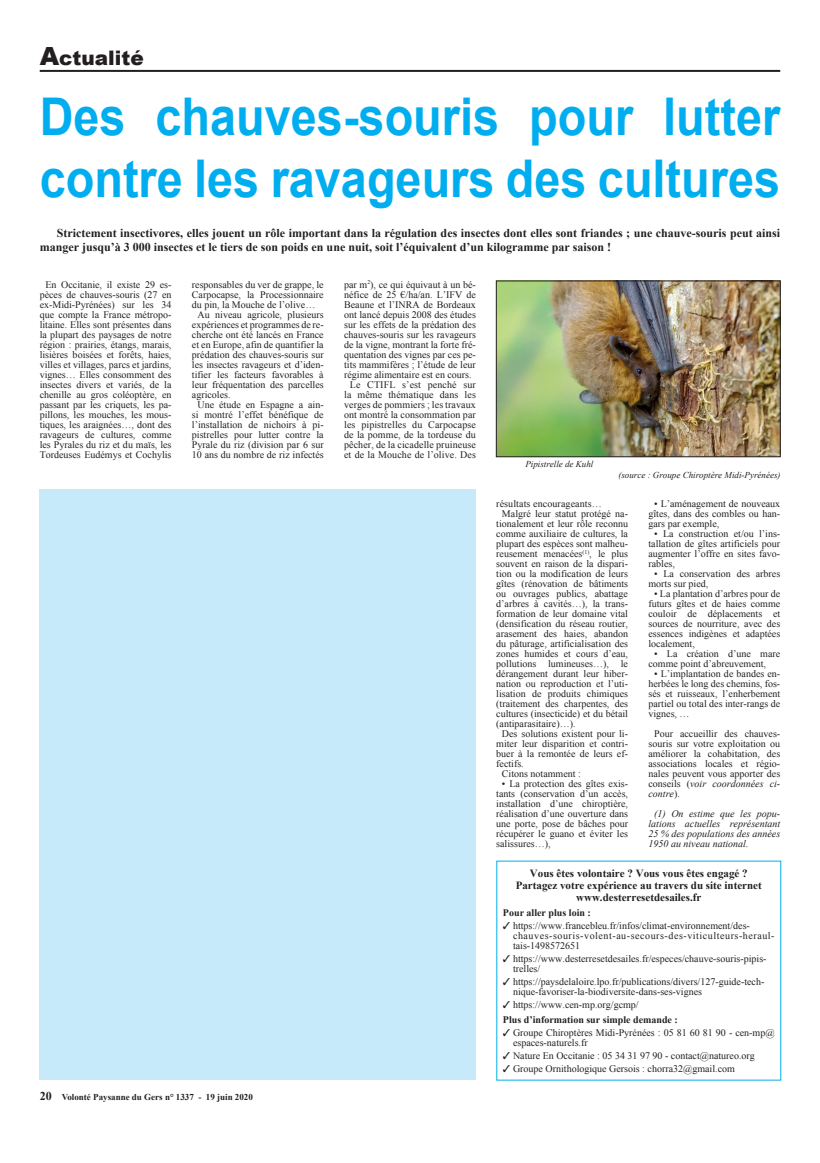
<style>
.page{position:relative;width:820px;height:1163px;background:#fff}
.page>*{position:absolute;margin:0;border:0;box-sizing:border-box;transform-origin:0 0}
.t1{font:700 52px/62px "Arial";color:#00aeef;scale:.9 1}
.t2{font:900 20px "Arial";color:#231f20}
.t3{font:700 12px/14px "Times New Roman";color:#231f20}
.t4{font:700 11px/12px "Times New Roman";color:#231f20;text-align:center}
.t5{font:10px/10px "Times New Roman";color:#231f20;text-align:justify}
.t6{font:italic 10px/10px "Times New Roman";color:#231f20;text-align:justify}
.t7{font:700 10px/15.7px "Times New Roman";color:#231f20}
.t8{font:italic 9px "Times New Roman";color:#231f20}
.t9{font:700 9px "Times New Roman";color:#231f20}
.s1{font-size:25px}
.s2{font-size:12px}
.s3{font-style:italic}
.s4{font-weight:400}
</style>
<div class="page">
<hr style="left:40px;top:70px;width:740px;height:2px;background:#231f20">
<img style="left:498px;top:283px;width:280px;height:172px">
<div style="left:496px;top:281px;width:284px;height:176px;border:1px solid #231f20"></div>
<div style="left:40px;top:489px;width:435px;height:590px;background:#c6eafa"></div>
<h2 class="t2" style="left:40px;top:43px;width:105px"><span class="s1">A</span>ctualité</h2>
<h1 class="t1" style="left:40px;top:87px;width:824px">Des chauves-souris pour lutter contre les ravageurs des cultures</h1>
<p class="t3" style="left:40px;top:225px;width:741px;text-indent:17px">Strictement insectivores, elles jouent un rôle important dans la régulation des insectes dont elles sont friandes ; une chauve-souris peut ainsi manger jusqu’à 3 000 insectes et le tiers de son poids en une nuit, soit l’équivalent d’un kilogramme par saison !</p>
<p class="t5" style="left:40px;top:279px;width:133px;text-align:center">En Occitanie, il existe 29 es&shy;pèces de chauves-souris (27 en ex-Midi-Pyrénées) sur les 34 que compte la France métropo&shy;litaine. Elles sont présentes dans la plupart des paysages de notre région : prairies, étangs, marais, lisières boisées et forêts, haies, villes et villages, parcs et jardins, vignes… Elles consomment des insectes divers et variés, de la chenille au gros coléoptère, en passant par les criquets, les pa&shy;pillons, les mouches, les mous&shy;tiques, les araignées…, dont des ravageurs de cultures, comme les Pyrales du riz et du maïs, les<br>Tordeuses Eudémys et Cochylis</p>
<p class="t5" style="left:192px;top:279px;width:133px">responsables du ver de grappe, le</p>
<p class="t5" style="left:344px;top:279px;width:133px;text-align:center">par m<sup>2</sup>), ce qui équivaut à un bé&shy;néfice de 25 €/ha/an. L’IFV de<br>Beaune et l’INRA de Bordeaux ont lancé depuis 2008 des études sur les effets de la prédation des chauves-souris sur les ravageurs de la vigne, montrant la forte fré&shy;quentation des vignes par ces pe&shy;tits mammifères ; l’étude de leur régime alimentaire est en cours.<br>Le CTIFL s’est penché sur la même thématique dans les verges de pommiers ; les travaux ont montré la consommation par les pipistrelles du Carpocapse de la pomme, de la tordeuse du pêcher, de la cicadelle pruineuse et de la Mouche de l’olive. Des</p>
<p class="t5" style="left:192px;top:289px;width:133px">Carpocapse, la Processionnaire</p>
<p class="t5" style="left:192px;top:299px;width:125px">du pin, la Mouche de l’olive…</p>
<p class="t5" style="left:197px;top:309px;width:127px">Au niveau agricole, plusieurs</p>
<p class="t5" style="left:192px;top:319px;width:133px">expériences et programmes de re-</p>
<p class="t5" style="left:192px;top:329px;width:133px">cherche ont été lancés en France</p>
<p class="t5" style="left:192px;top:339px;width:133px">et en Europe, afin de quantifier la</p>
<p class="t5" style="left:192px;top:349px;width:133px">prédation des chauves-souris sur</p>
<p class="t5" style="left:192px;top:359px;width:133px">les insectes ravageurs et d’iden-</p>
<p class="t5" style="left:192px;top:369px;width:133px">tifier les facteurs favorables à</p>
<p class="t5" style="left:192px;top:379px;width:133px">leur fréquentation des parcelles</p>
<p class="t5" style="left:192px;top:389px;width:40px">agricoles.</p>
<p class="t5" style="left:197px;top:399px;width:127px">Une étude en Espagne a ain-</p>
<p class="t5" style="left:192px;top:409px;width:133px">si montré l’effet bénéfique de</p>
<p class="t5" style="left:192px;top:419px;width:133px">l’installation de nichoirs à pi-</p>
<p class="t5" style="left:192px;top:429px;width:133px">pistrelles pour lutter contre la</p>
<p class="t5" style="left:192px;top:439px;width:133px">Pyrale du riz (division par 6 sur</p>
<p class="t5" style="left:192px;top:449px;width:133px">10 ans du nombre de riz infectés</p>
<p class="t8" style="left:525px;top:458px;width:70px">Pipistrelle de Kuhl</p>
<p class="t8" style="left:618px;top:469px;width:163px">(source : Groupe Chiroptère Midi-Pyrénées)</p>
<p class="t9" style="left:40px;top:1090px;width:215px"><span class="s2">20</span> Volonté Paysanne du Gers n° 1337 - 19 juin 2020</p>
<p class="t5" style="left:648px;top:498px;width:133px;text-indent:6px">• L’aménagement de nouveaux gîtes, dans des combles ou han&shy;gars par exemple,</p>
<p class="t5" style="left:648px;top:528px;width:133px;text-indent:6px">• La construction et/ou l’ins&shy;tallation de gîtes artificiels pour augmenter l’offre en sites favo&shy;rables,</p>
<p class="t5" style="left:648px;top:568px;width:133px;text-indent:6px">• La conservation des arbres morts sur pied,</p>
<p class="t5" style="left:648px;top:588px;width:133px;text-indent:6px">• La plantation d’arbres pour de futurs gîtes et de haies comme couloir de déplacements et sources de nourriture, avec des essences indigènes et adaptées localement,</p>
<p class="t5" style="left:648px;top:648px;width:133px;text-indent:6px">• La création d’une mare comme point d’abreuvement,</p>
<p class="t5" style="left:648px;top:668px;width:133px;text-indent:6px">• L’implantation de bandes en&shy;herbées le long des chemins, fos&shy;sés et ruisseaux, l’enherbement partiel ou total des inter-rangs de vignes, …</p>
<p class="t5" style="left:648px;top:728px;width:133px;text-indent:6px">Pour accueillir des chauves&shy;souris sur votre exploitation ou améliorer la cohabitation, des associations locales et régio&shy;nales peuvent vous apporter des conseils (<span class="s3">voir coordonnées ci&shy;contre</span>).</p>
<p class="t6" style="left:648px;top:808px;width:133px;text-indent:6px">(1) On estime que les popu&shy;lations actuelles représentant 25 % des populations des années 1950 au niveau national.</p>
<p class="t4" style="left:515px;top:866px;width:247px">Vous êtes volontaire ? Vous vous êtes engagé ?<br>Partagez votre expérience au travers du site internet www.desterresetdesailes.fr</p>
<p class="t7" style="left:503px;top:904px;width:89px">Pour aller plus loin :</p>
<p class="t5" style="left:513px;top:920px;width:263px;text-align:left;text-indent:-10px">✓ https://www.francebleu.fr/infos/climat-environnement/des&shy;chauves-souris-volent-au-secours-des-viticulteurs-heraul&shy;tais-1498572651</p>
<p class="t5" style="left:513px;top:953px;width:255px;text-indent:-10px">✓ https://www.desterresetdesailes.fr/especes/chauve-souris-pipis&shy;trelles/</p>
<p class="t5" style="left:513px;top:976px;width:253px;text-indent:-10px">✓ https://paysdelaloire.lpo.fr/publications/divers/127-guide-tech&shy;nique-favoriser-la-biodiversite-dans-ses-vignes</p>
<p class="t7" style="left:503px;top:996px;width:176px">✓ <span class="s4">https://www.cen-mp.org/gcmp/<br></span>Plus d’information sur simple demande :</p>
<p class="t5" style="left:513px;top:1027px;width:263px;text-indent:-10px">✓ Groupe Chiroptères Midi-Pyrénées : 05 81 60 81 90 - cen-mp@ espaces-naturels.fr</p>
<p class="t5" style="left:503px;top:1050px;width:253px">✓ Nature En Occitanie : 05 34 31 97 90 - contact@natureo.org</p>
<p class="t5" style="left:503px;top:1063px;width:233px">✓ Groupe Ornithologique Gersois : chorra32@gmail.com</p>
<p class="t5" style="left:496px;top:498px;width:107px">résultats encourageants…</p>
<p class="t5" style="left:502px;top:508px;width:127px">Malgré leur statut protégé na-</p>
<p class="t5" style="left:496px;top:518px;width:133px">tionalement et leur rôle reconnu</p>
<p class="t5" style="left:496px;top:528px;width:133px">comme auxiliaire de cultures, la</p>
<p class="t5" style="left:496px;top:538px;width:133px">plupart des espèces sont malheu-</p>
<p class="t5" style="left:496px;top:548px;width:133px">reusement menacées<sup>(1)</sup>, le plus</p>
<p class="t5" style="left:496px;top:558px;width:133px">souvent en raison de la dispari-</p>
<p class="t5" style="left:496px;top:568px;width:133px">tion ou la modification de leurs</p>
<p class="t5" style="left:496px;top:578px;width:133px">gîtes (rénovation de bâtiments</p>
<p class="t5" style="left:496px;top:588px;width:133px">ou ouvrages publics, abattage</p>
<p class="t5" style="left:496px;top:598px;width:133px">d’arbres à cavités…), la trans-</p>
<p class="t5" style="left:496px;top:608px;width:133px">formation de leur domaine vital</p>
<p class="t5" style="left:496px;top:618px;width:133px">(densification du réseau routier,</p>
<p class="t5" style="left:496px;top:628px;width:133px">arasement des haies, abandon</p>
<p class="t5" style="left:496px;top:638px;width:133px">du pâturage, artificialisation des</p>
<p class="t5" style="left:496px;top:648px;width:133px">zones humides et cours d’eau,</p>
<p class="t5" style="left:496px;top:658px;width:133px">pollutions lumineuses…), le</p>
<p class="t5" style="left:496px;top:668px;width:133px">dérangement durant leur hiber-</p>
<p class="t5" style="left:496px;top:678px;width:133px">nation ou reproduction et l’uti-</p>
<p class="t5" style="left:496px;top:688px;width:133px">lisation de produits chimiques</p>
<p class="t5" style="left:496px;top:698px;width:133px">(traitement des charpentes, des</p>
<p class="t5" style="left:496px;top:708px;width:133px">cultures (insecticide) et du bétail</p>
<p class="t5" style="left:496px;top:718px;width:81px">(antiparasitaire)…).</p>
<p class="t5" style="left:502px;top:728px;width:127px">Des solutions existent pour li-</p>
<p class="t5" style="left:496px;top:738px;width:133px">miter leur disparition et contri-</p>
<p class="t5" style="left:496px;top:748px;width:133px">buer à la remontée de leurs ef-</p>
<p class="t5" style="left:496px;top:758px;width:29px">fectifs.</p>
<p class="t5" style="left:502px;top:768px;width:80px">Citons notamment :</p>
<p class="t5" style="left:496px;top:778px;width:133px;text-indent:6px">• La protection des gîtes exis&shy;tants (conservation d’un accès, installation d’une chiroptière, réalisation d’une ouverture dans une porte, pose de bâches pour récupérer le guano et éviter les salissures…),</p>
</div>
